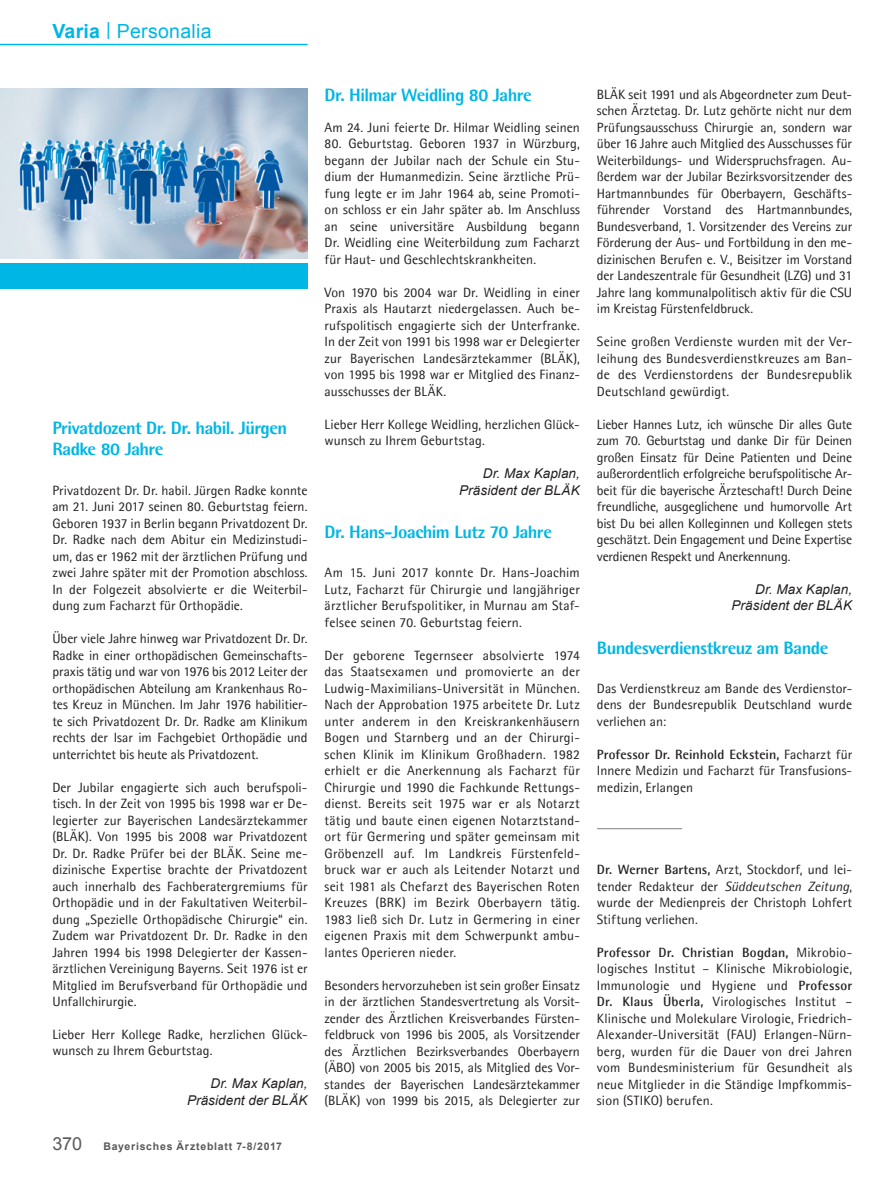
<style>
.page{position:relative;width:894px;height:1190px;background:#fff}
.page>*{position:absolute;margin:0;border:0;box-sizing:border-box;transform-origin:0 0}
.t1{font:19.5px "Arial";letter-spacing:.015em;color:#00b6e4}
.t2{font:800 18px/21px "Agfa Rotis Semisans";letter-spacing:-.03em;color:#00b6e4}
.t3{font:13.5px/16.5px "Agfa Rotis Semisans";letter-spacing:.005em;color:#231f20;text-align:justify}
.t4{font:italic 13.5px/16.5px "Arial";letter-spacing:.01em;color:#231f20;text-align:right}
.t5{font:700 10.5px "Arial";letter-spacing:.07em;color:#58595b}
.s1{font-weight:700}
.s2{font-weight:400;font-size:18px}
.s3{font-style:italic}
</style>
<div class="page">
<hr style="left:0;top:44px;width:307px;height:1px;background:#00b6e4">
<img style="left:0;top:89px;width:307px;height:170px">
<div style="left:0;top:263px;width:307px;height:26px;background:#00b6e4"></div>
<hr style="left:597px;top:828px;width:85px;height:1px;background:#807f83">
<h1 class="t1" style="left:52px;top:20px;width:161px"><span class="s1">Varia</span> <sup>|</sup> Personalia</h1>
<h2 class="t2" style="left:52px;top:417px;width:236px">Privatdozent Dr. Dr. habil. Jürgen<br>Radke 80 Jahre</h2>
<p class="t3" style="left:52px;top:482px;width:257px">Privatdozent Dr. Dr. habil. Jürgen Radke konnte am 21. Juni 2017 seinen 80. Geburtstag feiern.<br>Geboren 1937 in Berlin begann Privatdozent Dr.<br>Dr. Radke nach dem Abitur ein Medizinstudi&shy;um, das er 1962 mit der ärztlichen Prüfung und zwei Jahre später mit der Promotion abschloss.<br>In der Folgezeit absolvierte er die Weiterbil&shy;dung zum Facharzt für Orthopädie.</p>
<p class="t3" style="left:52px;top:630px;width:257px">Über viele Jahre hinweg war Privatdozent Dr. Dr.<br>Radke in einer orthopädischen Gemeinschafts&shy;praxis tätig und war von 1976 bis 2012 Leiter der orthopädischen Abteilung am Krankenhaus Ro&shy;tes Kreuz in München. Im Jahr 1976 habilitier&shy;te sich Privatdozent Dr. Dr. Radke am Klinikum rechts der Isar im Fachgebiet Orthopädie und unterrichtet bis heute als Privatdozent.</p>
<p class="t3" style="left:52px;top:779px;width:257px">Der Jubilar engagierte sich auch berufspoli&shy;tisch. In der Zeit von 1995 bis 1998 war er De&shy;legierter zur Bayerischen Landesärztekammer (BLÄK). Von 1995 bis 2008 war Privatdozent Dr. Dr. Radke Prüfer bei der BLÄK. Seine me&shy;dizinische Expertise brachte der Privatdozent auch innerhalb des Fachberatergremiums für Orthopädie und in der Fakultativen Weiterbil&shy;dung „Spezielle Orthopädische Chirurgie“ ein.<br>Zudem war Privatdozent Dr. Dr. Radke in den Jahren 1994 bis 1998 Delegierter der Kassen&shy;ärztlichen Vereinigung Bayerns. Seit 1976 ist er Mitglied im Berufsverband für Orthopädie und Unfallchirurgie.</p>
<p class="t3" style="left:52px;top:1026px;width:257px">Lieber Herr Kollege Radke, herzlichen Glück&shy;wunsch zu Ihrem Geburtstag.</p>
<p class="t4" style="left:187px;top:1076px;width:122px">Dr. Max Kaplan,<br>Präsident der BLÄK</p>
<p class="t5" style="left:52px;top:1140px;width:231px"><span class="s2">370</span> Bayerisches Ärzteblatt 7-8/2017</p>
<h2 class="t2" style="left:324px;top:84px;width:208px">Dr. Hilmar Weidling 80 Jahre</h2>
<p class="t3" style="left:324px;top:119px;width:257px">Am 24. Juni feierte Dr. Hilmar Weidling seinen</p>
<p class="t3" style="left:324px;top:135px;width:257px">80. Geburtstag. Geboren 1937 in Würzburg, begann der Jubilar nach der Schule ein Stu&shy;dium der Humanmedizin. Seine ärztliche Prü&shy;fung legte er im Jahr 1964 ab, seine Promoti&shy;on schloss er ein Jahr später ab. Im Anschluss an seine universitäre Ausbildung begann Dr. Weidling eine Weiterbildung zum Facharzt für Haut- und Geschlechtskrankheiten.</p>
<p class="t3" style="left:324px;top:284px;width:257px">Von 1970 bis 2004 war Dr. Weidling in einer Praxis als Hautarzt niedergelassen. Auch be&shy;rufspolitisch engagierte sich der Unterfranke.<br>In der Zeit von 1991 bis 1998 war er Delegierter zur Bayerischen Landesärztekammer (BLÄK), von 1995 bis 1998 war er Mitglied des Finanz&shy;ausschusses der BLÄK.</p>
<p class="t3" style="left:324px;top:416px;width:257px">Lieber Herr Kollege Weidling, herzlichen Glück&shy;wunsch zu Ihrem Geburtstag.</p>
<p class="t4" style="left:459px;top:465px;width:122px">Dr. Max Kaplan,<br>Präsident der BLÄK</p>
<h2 class="t2" style="left:324px;top:521px;width:229px">Dr. Hans-Joachim Lutz 70 Jahre</h2>
<p class="t3" style="left:324px;top:564px;width:257px">Am 15. Juni 2017 konnte Dr. Hans-Joachim Lutz, Facharzt für Chirurgie und langjähriger ärztlicher Berufspolitiker, in Murnau am Staf&shy;felsee seinen 70. Geburtstag feiern.</p>
<p class="t3" style="left:324px;top:647px;width:257px">Der geborene Tegernseer absolvierte 1974 das Staatsexamen und promovierte an der Ludwig-Maximilians-Universität in München.<br>Nach der Approbation 1975 arbeitete Dr. Lutz unter anderem in den Kreiskrankenhäusern Bogen und Starnberg und an der Chirurgi&shy;schen Klinik im Klinikum Großhadern. 1982 erhielt er die Anerkennung als Facharzt für Chirurgie und 1990 die Fachkunde Rettungs&shy;dienst. Bereits seit 1975 war er als Notarzt tätig und baute einen eigenen Notarztstand&shy;ort für Germering und später gemeinsam mit Gröbenzell auf. Im Landkreis Fürstenfeld&shy;bruck war er auch als Leitender Notarzt und seit 1981 als Chefarzt des Bayerischen Roten Kreuzes (BRK) im Bezirk Oberbayern tätig.<br>1983 ließ sich Dr. Lutz in Germering in einer eigenen Praxis mit dem Schwerpunkt ambu&shy;lantes Operieren nieder.</p>
<p class="t3" style="left:324px;top:977px;width:257px">Besonders hervorzuheben ist sein großer Einsatz in der ärztlichen Standesvertretung als Vorsit&shy;zender des Ärztlichen Kreisverbandes Fürsten&shy;feldbruck von 1996 bis 2005, als Vorsitzender des Ärztlichen Bezirksverbandes Oberbayern (ÄBO) von 2005 bis 2015, als Mitglied des Vor&shy;standes der Bayerischen Landesärztekammer (BLÄK) von 1999 bis 2015, als Delegierter zur</p>
<p class="t3" style="left:597px;top:86px;width:257px">BLÄK seit 1991 und als Abgeordneter zum Deut&shy;schen Ärztetag. Dr. Lutz gehörte nicht nur dem Prüfungsausschuss Chirurgie an, sondern war über 16 Jahre auch Mitglied des Ausschusses für Weiterbildungs- und Widerspruchsfragen. Au&shy;ßerdem war der Jubilar Bezirksvorsitzender des Hartmannbundes für Oberbayern, Geschäfts&shy;führender Vorstand des Hartmannbundes, Bundesverband, 1. Vorsitzender des Vereins zur Förderung der Aus- und Fortbildung in den me&shy;dizinischen Berufen e. V., Beisitzer im Vorstand der Landeszentrale für Gesundheit (LZG) und 31<br>Jahre lang kommunalpolitisch aktiv für die CSU im Kreistag Fürstenfeldbruck.</p>
<p class="t3" style="left:597px;top:333px;width:257px">Seine großen Verdienste wurden mit der Ver&shy;leihung des Bundesverdienstkreuzes am Ban&shy;de des Verdienstordens der Bundesrepublik Deutschland gewürdigt.</p>
<p class="t3" style="left:597px;top:416px;width:257px">Lieber Hannes Lutz, ich wünsche Dir alles Gute zum 70. Geburtstag und danke Dir für Deinen großen Einsatz für Deine Patienten und Deine außerordentlich erfolgreiche berufspolitische Ar&shy;beit für die bayerische Ärzteschaft! Durch Deine freundliche, ausgeglichene und humorvolle Art bist Du bei allen Kolleginnen und Kollegen stets geschätzt. Dein Engagement und Deine Expertise verdienen Respekt und Anerkennung.</p>
<p class="t4" style="left:731px;top:581px;width:122px">Dr. Max Kaplan,<br>Präsident der BLÄK</p>
<h2 class="t2" style="left:597px;top:637px;width:233px">Bundesverdienstkreuz am Bande</h2>
<p class="t3" style="left:597px;top:680px;width:257px">Das Verdienstkreuz am Bande des Verdienstor&shy;dens der Bundesrepublik Deutschland wurde verliehen an:</p>
<p class="t3" style="left:597px;top:746px;width:257px"><span class="s1">Professor Dr. Reinhold Eckstein,</span> Facharzt für Innere Medizin und Facharzt für Transfusions&shy;medizin, Erlangen</p>
<p class="t3" style="left:597px;top:861px;width:257px"><span class="s1">Dr. Werner Bartens,</span> Arzt, Stockdorf, und lei&shy;tender Redakteur der <span class="s3">Süddeutschen Zeitung</span>, wurde der Medienpreis der Christoph Lohfert Stiftung verliehen.</p>
<p class="t3" style="left:597px;top:944px;width:257px"><span class="s1">Professor Dr. Christian Bogdan,</span> Mikrobio&shy;logisches Institut – Klinische Mikrobiologie, Immunologie und Hygiene und <span class="s1">Professor Dr. Klaus Überla,</span> Virologisches Institut – Klinische und Molekulare Virologie, Friedrich-Alexander-Universität (FAU) Erlangen-Nürn&shy;berg, wurden für die Dauer von drei Jahren vom Bundesministerium für Gesundheit als neue Mitglieder in die Ständige Impfkommis&shy;sion (STIKO) berufen.</p>
</div>
